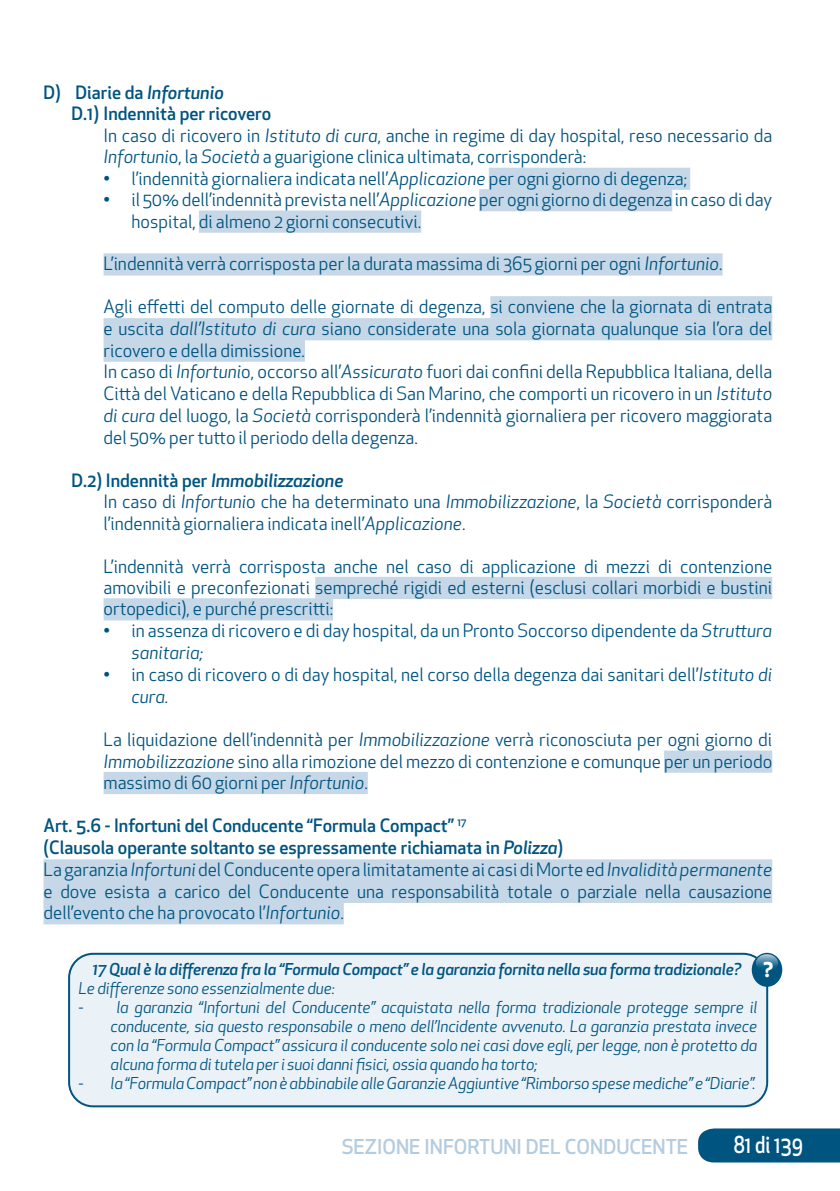
<style>
.page{position:relative;width:840px;height:1191px;background:#fff}
.page>*{position:absolute;margin:0;border:0;box-sizing:border-box;transform-origin:0 0}
.t1{font:500 22.8px "Apex New";color:#fff;scale:.83 1}
.t2{font:500 20px "Apex New";color:#b4ccdf}
.t3{font:700 20px "Apex New";color:#fff}
.t4{font:18px/21.4px "Apex New";color:#005480}
.t5{font:500 18px "Apex New";color:#005480}
.t6{font:italic 16px/19px "Apex New";letter-spacing:-.01em;color:#005480;text-align:justify}
.t7{font:italic 500 16px "Apex New";letter-spacing:-.01em;color:#005480}
.s1{font-style:italic}
.s2{font-weight:500}
.s3{font-weight:500;font-style:italic}
</style>
<div class="page">
<div style="left:698px;top:1128px;width:141px;height:34px;background:#005480"></div>
<div style="left:488px;top:168px;width:201px;height:22px;background:#c6d8e7"></div>
<div style="left:479px;top:189px;width:193px;height:22px;background:#c6d8e7"></div>
<div style="left:199px;top:210px;width:222px;height:23px;background:#c6d8e7"></div>
<div style="left:103px;top:253px;width:619px;height:22px;background:#c6d8e7"></div>
<div style="left:490px;top:296px;width:281px;height:22px;background:#c6d8e7"></div>
<div style="left:103px;top:318px;width:668px;height:22px;background:#c6d8e7"></div>
<div style="left:103px;top:339px;width:202px;height:23px;background:#c6d8e7"></div>
<div style="left:315px;top:577px;width:456px;height:22px;background:#c6d8e7"></div>
<div style="left:103px;top:598px;width:230px;height:22px;background:#c6d8e7"></div>
<div style="left:663px;top:750px;width:108px;height:22px;background:#c6d8e7"></div>
<div style="left:103px;top:772px;width:264px;height:22px;background:#c6d8e7"></div>
<div style="left:43px;top:859px;width:728px;height:22px;background:#c6d8e7"></div>
<div style="left:43px;top:880px;width:728px;height:23px;background:#c6d8e7"></div>
<div style="left:43px;top:902px;width:300px;height:22px;background:#c6d8e7"></div>
<div style="left:69px;top:953px;width:697px;height:153px;background:#eaf1f7;border-radius:24px"></div>
<div style="left:68px;top:952px;width:699px;height:155px;border:2px solid #005480;border-radius:24px"></div>
<div style="left:751px;top:952px;width:30px;height:34px;background:#005480;border-radius:50%"></div>
<svg style="left:755px;top:954px;width:22px;height:17px"></svg>
<p class="t5" style="left:43px;top:80px;width:182px">D) Diarie da <span class="s1">Infortunio</span></p>
<p class="t5" style="left:71px;top:101px;width:201px">D.1) Indennità per ricovero</p>
<p class="t4" style="left:103px;top:125px;width:669px">In caso di ricovero in <span class="s1">Istituto di cura</span>, anche in regime di day hospital, reso necessario da</p>
<p class="t4" style="left:103px;top:146px;width:484px"><span class="s1">Infortuni</span>o, la <span class="s1">Società</span> a guarigione clinica ultimata, corrisponderà:</p>
<p class="t4" style="left:103px;top:168px;width:584px">• l’indennità giornaliera indicata nell’<span class="s1">Applicazione</span> per ogni giorno di degenza;</p>
<p class="t4" style="left:131px;top:189px;width:641px;text-indent:-28px">• il 50% dell’indennità prevista nell’<span class="s1">Applicazione</span> per ogni giorno di degenza in caso di day hospital, di almeno 2 giorni consecutivi.</p>
<p class="t4" style="left:103px;top:253px;width:620px">L’indennità verrà corrisposta per la durata massima di 365 giorni per ogni <span class="s1">Infortunio</span>.</p>
<p class="t4" style="left:103px;top:296px;width:669px">Agli effetti del computo delle giornate di degenza, si conviene che la giornata di entrata e uscita <span class="s1">dall’Istituto di cura</span> siano considerate una sola giornata qualunque sia l’ora del ricovero e della dimissione.<br>In caso di <span class="s1">Infortuni</span>o, occorso all’<span class="s1">Assicurato</span> fuori dai confini della Repubblica Italiana, della Città del Vaticano e della Repubblica di San Marino, che comporti un ricovero in un <span class="s1">Istituto di cura</span> del luogo, la <span class="s1">Società</span> corrisponderà l’indennità giornaliera per ricovero maggiorata del 50% per tutto il periodo della degenza.</p>
<p class="t4" style="left:103px;top:470px;width:669px;text-indent:-32px"><span class="s2">D.2) Indennità per</span> <span class="s3">Immobilizzazione<br></span>In caso di <span class="s1">Infortuni</span>o che ha determinato una <span class="s1">Immobilizzazione</span>, la <span class="s1">Società</span> corrisponderà l’indennità giornaliera indicata inell’<span class="s1">Applicazione</span>.</p>
<p class="t4" style="left:103px;top:555px;width:669px;text-align:justify">L’indennità verrà corrisposta anche nel caso di applicazione di mezzi di contenzione amovibili e preconfezionati sempreché rigidi ed esterni (esclusi collari morbidi e bustini ortopedici), e purché prescritti:</p>
<p class="t4" style="left:131px;top:620px;width:641px;line-height:22px;text-indent:-28px">• in assenza di ricovero e di day hospital, da un Pronto Soccorso dipendente da <span class="s1">Struttura sanitaria;</span></p>
<p class="t4" style="left:131px;top:664px;width:641px;line-height:22px;text-indent:-28px">• in caso di ricovero o di day hospital, nel corso della degenza dai sanitari dell’<span class="s1">Istituto di cura.</span></p>
<p class="t4" style="left:103px;top:729px;width:669px;text-align:justify">La liquidazione dell’indennità per <span class="s1">Immobilizzazione</span> verrà riconosciuta per ogni giorno di <span class="s1">Immobilizzazione</span> sino alla rimozione del mezzo di contenzione e comunque per un periodo massimo di 60 giorni per <span class="s1">Infortunio</span>.</p>
<p class="t4" style="left:43px;top:815px;width:729px"><span class="s2">Art. 5.6 - Infortuni del Conducente “Formula Compact”</span> <sup>17<br></sup><span class="s2">(Clausola operante soltanto se espressamente richiamata in</span> <span class="s3">Polizza</span><span class="s2">)<br></span>La garanzia <span class="s1">Infortuni</span> del Conducente opera limitatamente ai casi di Morte ed <span class="s1">Invalidità permanente </span>e dove esista a carico del Conducente una responsabilità totale o parziale nella causazione dell’evento che ha provocato l’<span class="s1">Infortunio</span>.</p>
<p class="t7" style="left:93px;top:958px;width:650px">17 Qual è la differenza fra la “Formula Compact” e la garanzia fornita nella sua forma tradizionale?</p>
<p class="t6" style="left:79px;top:979px;width:257px">Le differenze sono essenzialmente due:</p>
<p class="t6" style="left:111px;top:998px;width:648px;text-indent:-32px">- la garanzia “Infortuni del Conducente” acquistata nella forma tradizionale protegge sempre il conducente, sia questo responsabile o meno dell’Incidente avvenuto. La garanzia prestata invece con la “Formula Compact” assicura il conducente solo nei casi dove egli, per legge, non è protetto da alcuna forma di tutela per i suoi danni fisici, ossia quando ha torto;</p>
<p class="t6" style="left:79px;top:1074px;width:678px">- la “Formula Compact” non è abbinabile alle Garanzie Aggiuntive “Rimborso spese mediche” e “Diarie”.</p>
<p class="t3" style="left:763px;top:955px;width:11px">?</p>
<p class="t2" style="left:341px;top:1133px;width:348px">SEZIONE INFORTUNI DEL CONDUCENTE</p>
<p class="t1" style="left:733px;top:1129px;width:85px">81 di 139</p>
</div>
